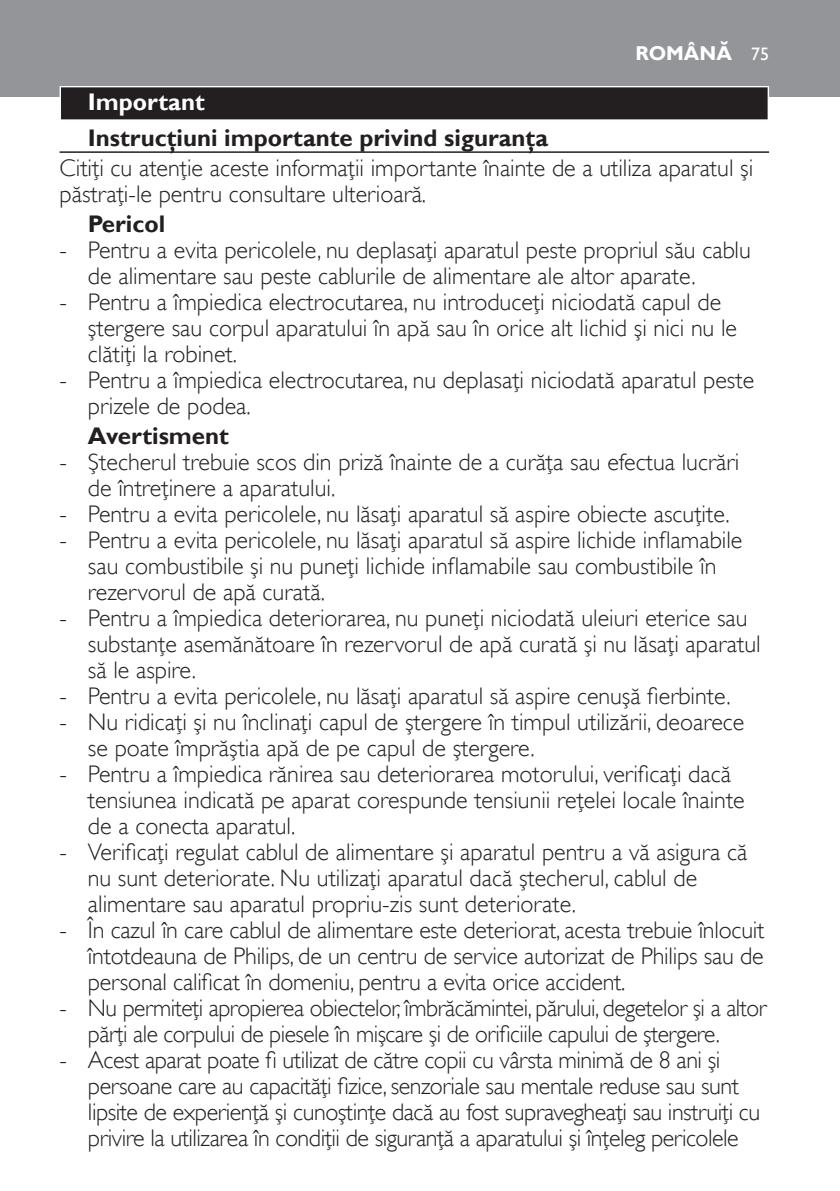
<style>
.page{position:relative;width:840px;height:1191px;background:#fff}
.page>*{position:absolute;margin:0;border:0;box-sizing:border-box;transform-origin:0 0}
.t1{font:24px/26px "Gill Sans Alt One WGL Light";color:#231f20}
.t2{font:24px/26px "Gill Sans Alt One WGL Light";letter-spacing:-.02em;color:#231f20}
.t3{font:700 24px "Gill Sans Alt One WGL";color:#231f20}
.t4{font:700 24px "Gill Sans Alt One WGL";color:#fff}
.t5{font:700 20px "Gill Sans Alt One WGL";color:#fff}
.t6{font:18px "Gill Sans Alt One WGL";color:#fff}
</style>
<div class="page">
<div style="left:0;top:0;width:839px;height:96px;background:#939598"></div>
<div style="left:60px;top:86px;width:708px;height:35px;background:#acaaab"></div>
<div style="left:61px;top:87px;width:706px;height:32px;background:#231f20"></div>
<hr style="left:60px;top:151px;width:708px;height:2px;background:#231f20">
<p class="t5" style="left:635px;top:40px;width:98px">ROMÂNĂ</p>
<p class="t6" style="left:750px;top:42px;width:19px">75</p>
<p class="t4" style="left:88px;top:86px;width:118px">Important</p>
<p class="t3" style="left:88px;top:121px;width:461px">Instrucţiuni importante privind siguranţa</p>
<p class="t1" style="left:60px;top:155px;width:694px">Citiţi cu atenţie aceste informaţii importante înainte de a utiliza aparatul şi păstraţi-le pentru consultare ulterioară.</p>
<p class="t3" style="left:88px;top:207px;width:79px">Pericol</p>
<p class="t1" style="left:88px;top:237px;width:664px;text-indent:-28px">- Pentru a evita pericolele, nu deplasaţi aparatul peste propriul său cablu de alimentare sau peste cablurile de alimentare ale altor aparate.</p>
<p class="t1" style="left:88px;top:289px;width:650px;text-indent:-28px">- Pentru a împiedica electrocutarea, nu introduceţi niciodată capul de ştergere sau corpul aparatului în apă sau în orice alt lichid şi nici nu le clătiţi la robinet.</p>
<p class="t1" style="left:88px;top:367px;width:667px;text-indent:-28px">- Pentru a împiedica electrocutarea, nu deplasaţi niciodată aparatul peste prizele de podea.</p>
<p class="t3" style="left:88px;top:419px;width:142px">Avertisment</p>
<p class="t1" style="left:88px;top:449px;width:652px;text-indent:-28px">- Ştecherul trebuie scos din priză înainte de a curăţa sau efectua lucrări de întreţinere a aparatului.</p>
<p class="t1" style="left:60px;top:501px;width:671px">- Pentru a evita pericolele, nu lăsaţi aparatul să aspire obiecte ascuţite.</p>
<p class="t1" style="left:88px;top:527px;width:655px;text-indent:-28px">- Pentru a evita pericolele, nu lăsaţi aparatul să aspire lichide inflamabile sau combustibile şi nu puneţi lichide inflamabile sau combustibile în rezervorul de apă curată.</p>
<p class="t1" style="left:88px;top:605px;width:674px;text-indent:-28px">- Pentru a împiedica deteriorarea, nu puneţi niciodată uleiuri eterice sau substanţe asemănătoare în rezervorul de apă curată şi nu lăsaţi aparatul să le aspire.</p>
<p class="t1" style="left:60px;top:683px;width:672px">- Pentru a evita pericolele, nu lăsaţi aparatul să aspire cenuşă fierbinte.</p>
<p class="t1" style="left:88px;top:709px;width:657px;text-indent:-28px">- Nu ridicaţi şi nu înclinaţi capul de ştergere în timpul utilizării, deoarece se poate împrăştia apă de pe capul de ştergere.</p>
<p class="t1" style="left:88px;top:760px;width:658px;text-indent:-28px">- Pentru a împiedica rănirea sau deteriorarea motorului, verificaţi dacă tensiunea indicată pe aparat corespunde tensiunii reţelei locale înainte de a conecta aparatul.</p>
<p class="t1" style="left:88px;top:838px;width:660px;text-indent:-28px">- Verificaţi regulat cablul de alimentare şi aparatul pentru a vă asigura că nu sunt deteriorate. Nu utilizaţi aparatul dacă ştecherul, cablul de alimentare sau aparatul propriu-zis sunt deteriorate.</p>
<p class="t1" style="left:88px;top:916px;width:677px;text-align:justify;text-indent:-28px">- În cazul în care cablul de alimentare este deteriorat, acesta trebuie înlocuit întotdeauna de Philips, de un centru de service autorizat de Philips sau de personal calificat în domeniu, pentru a evita orice accident.</p>
<p class="t2" style="left:88px;top:995px;width:679px;text-indent:-28px">- Nu permiteţi apropierea obiectelor, îmbrăcămintei, părului, degetelor şi a altor părţi ale corpului de piesele în mişcare şi de orificiile capului de ştergere.</p>
<p class="t2" style="left:88px;top:1047px;width:673px;text-indent:-28px">- Acest aparat poate fi utilizat de către copii cu vârsta minimă de 8 ani şi persoane care au capacităţi fizice, senzoriale sau mentale reduse sau sunt lipsite de experienţă şi cunoştinţe dacă au fost supravegheaţi sau instruiţi cu privire la utilizarea în condiţii de siguranţă a aparatului şi înţeleg pericolele</p>
</div>
